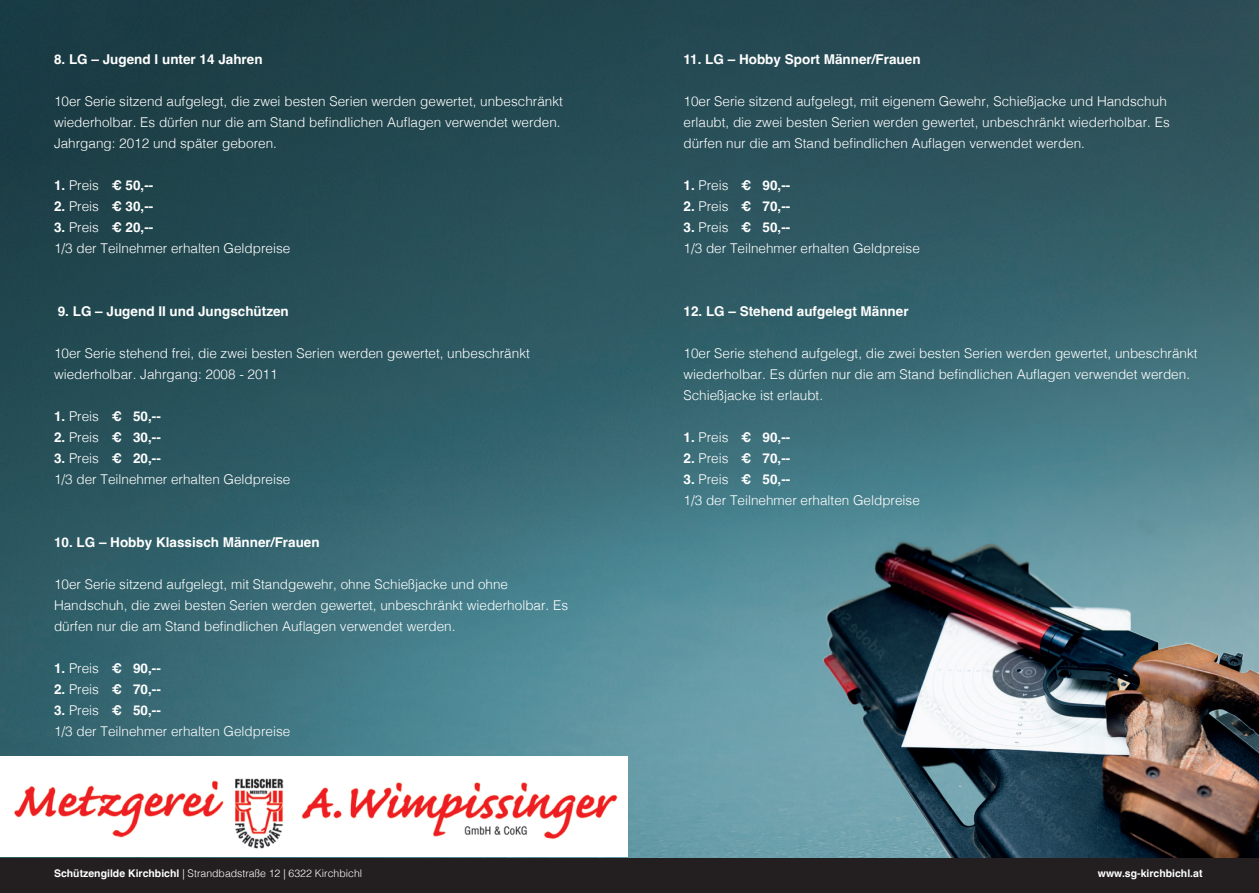
<style>
.page{position:relative;width:1259px;height:893px;background:#fff}
.page>*{position:absolute;margin:0;border:0;box-sizing:border-box;transform-origin:0 0}
.t1{font:300 13.5px/21px "Helvetica";color:#fff}
.t2{font:700 13.5px "Helvetica";color:#fff}
.t3{font:300 10.5px "Helvetica";color:#fff}
.t4{font:700 10.5px "Helvetica";color:#fff}
.s1{font-weight:300}
.s2{font-weight:700}
</style>
<div class="page">
<img style="left:0;top:0;width:1259px;height:859px">
<img style="left:795px;top:521px;width:464px;height:338px">
<div style="left:0;top:756px;width:627px;height:101px;background:#fff"></div>
<img style="left:14px;top:778px;width:604px;height:71px">
<div style="left:0;top:859px;width:1259px;height:34px;background:#231f20"></div>
<p class="t2" style="left:54px;top:51px;width:210px">8. LG – Jugend I unter 14 Jahren</p>
<p class="t1" style="left:54px;top:90px;width:510px">10er Serie sitzend aufgelegt, die zwei besten Serien werden gewertet, unbeschränkt wiederholbar. Es dürfen nur die am Stand befindlichen Auflagen verwendet werden.<br>Jahrgang: 2012 und später geboren.</p>
<p class="t2" style="left:54px;top:177px;width:101px">1. <span class="s1">Preis</span> € 50,--</p>
<p class="t2" style="left:54px;top:198px;width:101px">2. <span class="s1">Preis</span> € 30,--</p>
<p class="t1" style="left:54px;top:216px;width:238px"><span class="s2">3.</span> Preis <span class="s2">€ 20,--<br></span>1/3 der Teilnehmer erhalten Geldpreise</p>
<p class="t2" style="left:58px;top:303px;width:233px">9. LG – Jugend II und Jungschützen</p>
<p class="t1" style="left:54px;top:342px;width:477px">10er Serie stehend frei, die zwei besten Serien werden gewertet, unbeschränkt wiederholbar. Jahrgang: 2008 - 2011</p>
<p class="t2" style="left:54px;top:408px;width:108px">1. <span class="s1">Preis</span> € 50,--</p>
<p class="t2" style="left:54px;top:429px;width:108px">2. <span class="s1">Preis</span> € 30,--</p>
<p class="t1" style="left:54px;top:447px;width:238px"><span class="s2">3.</span> Preis <span class="s2">€ 20,--<br></span>1/3 der Teilnehmer erhalten Geldpreise</p>
<p class="t2" style="left:54px;top:534px;width:267px">10. LG – Hobby Klassisch Männer/Frauen</p>
<p class="t1" style="left:54px;top:573px;width:515px">10er Serie sitzend aufgelegt, mit Standgewehr, ohne Schießjacke und ohne<br>Handschuh, die zwei besten Serien werden gewertet, unbeschränkt wiederholbar. Es dürfen nur die am Stand befindlichen Auflagen verwendet werden.</p>
<p class="t2" style="left:54px;top:660px;width:108px">1. <span class="s1">Preis</span> € 90,--</p>
<p class="t2" style="left:54px;top:681px;width:108px">2. <span class="s1">Preis</span> € 70,--</p>
<p class="t1" style="left:54px;top:699px;width:238px"><span class="s2">3.</span> Preis <span class="s2">€ 50,--<br></span>1/3 der Teilnehmer erhalten Geldpreise</p>
<p class="t2" style="left:683px;top:51px;width:239px">11. LG – Hobby Sport Männer/Frauen</p>
<p class="t1" style="left:683px;top:90px;width:488px">10er Serie sitzend aufgelegt, mit eigenem Gewehr, Schießjacke und Handschuh erlaubt, die zwei besten Serien werden gewertet, unbeschränkt wiederholbar. Es dürfen nur die am Stand befindlichen Auflagen verwendet werden.</p>
<p class="t2" style="left:683px;top:177px;width:108px">1. <span class="s1">Preis</span> € 90,--</p>
<p class="t2" style="left:683px;top:198px;width:108px">2. <span class="s1">Preis</span> € 70,--</p>
<p class="t1" style="left:683px;top:216px;width:238px"><span class="s2">3.</span> Preis <span class="s2">€ 50,--<br></span>1/3 der Teilnehmer erhalten Geldpreise</p>
<p class="t2" style="left:683px;top:303px;width:227px">12. LG – Stehend aufgelegt Männer</p>
<p class="t1" style="left:683px;top:342px;width:515px">10er Serie stehend aufgelegt, die zwei besten Serien werden gewertet, unbeschränkt wiederholbar. Es dürfen nur die am Stand befindlichen Auflagen verwendet werden.<br>Schießjacke ist erlaubt.</p>
<p class="t2" style="left:683px;top:429px;width:108px">1. <span class="s1">Preis</span> € 90,--</p>
<p class="t2" style="left:683px;top:450px;width:108px">2. <span class="s1">Preis</span> € 70,--</p>
<p class="t1" style="left:683px;top:468px;width:238px"><span class="s2">3.</span> Preis <span class="s2">€ 50,--<br></span>1/3 der Teilnehmer erhalten Geldpreise</p>
<p class="t3" style="left:54px;top:865px;width:310px"><span class="s2">Schützengilde Kirchbichl</span> | Strandbadstraße 12 | 6322 Kirchbichl</p>
<p class="t4" style="left:1098px;top:867px;width:106px">www.sg-kirchbichl.at</p>
</div>
